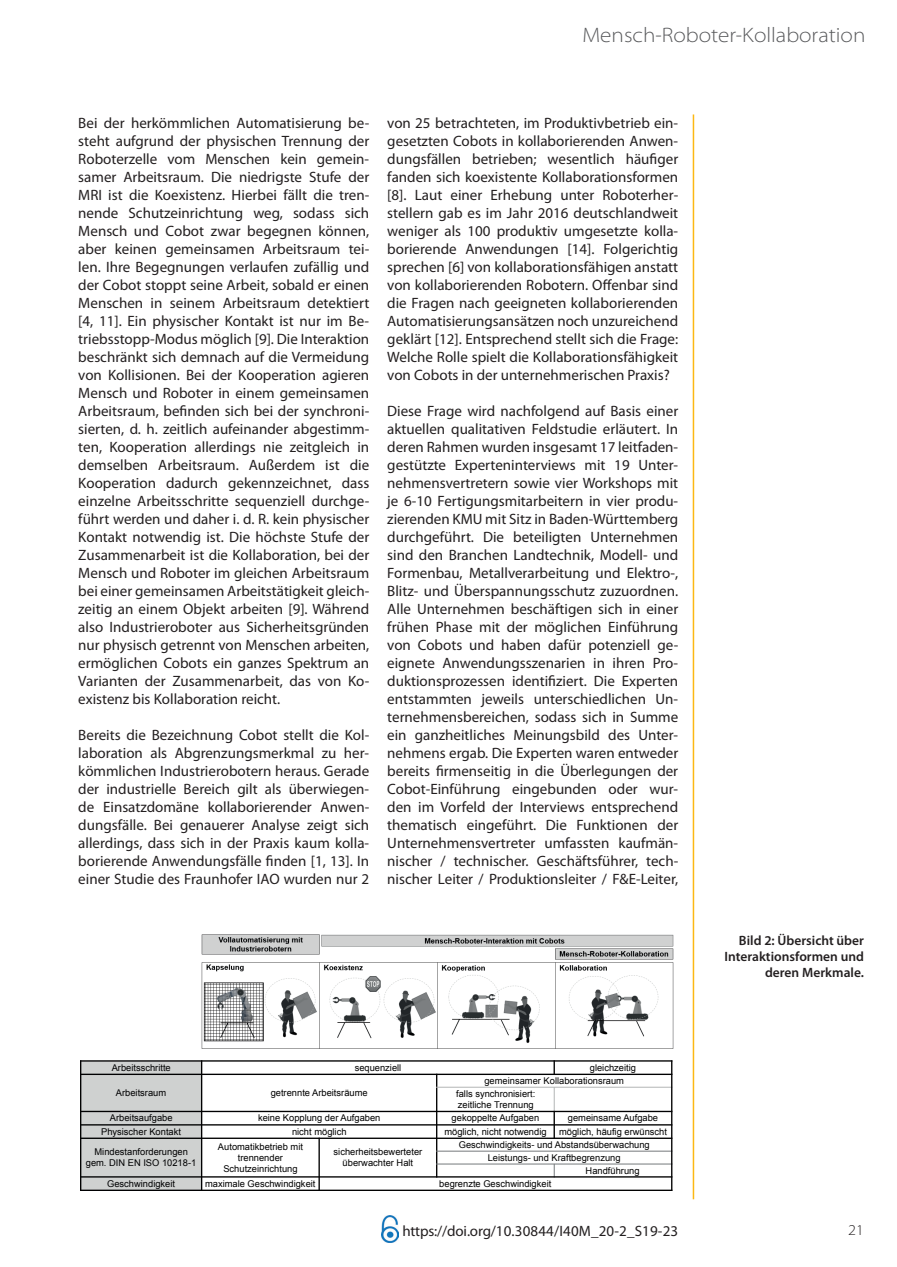
<style>
.page{position:relative;width:897px;height:1267px;background:#fff}
.page>*{position:absolute;margin:0;border:0;box-sizing:border-box;transform-origin:0 0}
.t1{font:300 semi-expanded 21px "Myriad Pro";color:#57585a}
.t2{font:15px/18px "Myriad Pro";color:#231f20;text-align:justify}
.t3{font:300 semi-expanded 15px "Myriad Pro";color:#231f20}
.t4{font:600 13.5px/16.2px "Myriad Pro";color:#231f20;text-align:right}
.t5{font:9.3px/10.8px "Arial";color:#000001;text-align:center}
</style>
<div class="page">
<hr style="left:692px;top:114px;width:2px;height:1085px;background:#fcb814">
<img style="left:382px;top:1215px;width:16px;height:27px">
<div style="left:81px;top:1060px;width:121px;height:14px;background:#cfd1d0"></div>
<div style="left:81px;top:1074px;width:121px;height:37px;background:#cfd1d0"></div>
<div style="left:81px;top:1111px;width:121px;height:13px;background:#cfd1d0"></div>
<div style="left:81px;top:1124px;width:121px;height:14px;background:#cfd1d0"></div>
<div style="left:81px;top:1138px;width:121px;height:38px;background:#cfd1d0"></div>
<div style="left:81px;top:1176px;width:121px;height:14px;background:#cfd1d0"></div>
<hr style="left:201px;top:1060px;width:1px;height:130px;background:#000001">
<hr style="left:318px;top:1137px;width:2px;height:53px;background:#000001">
<hr style="left:436px;top:1073px;width:1px;height:104px;background:#000001">
<svg style="left:553px;top:1061px;width:2px;height:12px"></svg>
<svg style="left:554px;top:1087px;width:1px;height:23px"></svg>
<hr style="left:553px;top:1110px;width:2px;height:28px;background:#000001">
<svg style="left:554px;top:1164px;width:1px;height:12px"></svg>
<hr style="left:80px;top:1073px;width:592px;height:1px;background:#000001">
<hr style="left:436px;top:1086px;width:236px;height:1px;background:#b3b6b6">
<hr style="left:80px;top:1110px;width:592px;height:2px;background:#000001">
<hr style="left:80px;top:1124px;width:592px;height:1px;background:#000001">
<hr style="left:80px;top:1137px;width:592px;height:1px;background:#000001">
<hr style="left:436px;top:1150px;width:236px;height:1px;background:#75797b">
<hr style="left:436px;top:1163px;width:236px;height:1px;background:#75797b">
<hr style="left:80px;top:1176px;width:592px;height:1px;background:#000001">
<hr style="left:80px;top:1060px;width:1px;height:130px;background:#000001">
<hr style="left:671px;top:1060px;width:1px;height:130px;background:#000001">
<hr style="left:80px;top:1060px;width:592px;height:1px;background:#000001">
<hr style="left:80px;top:1189px;width:592px;height:1px;background:#000001">
<img style="left:201px;top:934px;width:473px;height:115px">
<h1 class="t1" style="left:582px;top:23px;width:284px">Mensch-Roboter-Kollaboration</h1>
<p class="t2" style="left:78px;top:114px;width:292px">Bei der herkömmlichen Automatisierung be&shy;steht aufgrund der physischen Trennung der Roboterzelle vom Menschen kein gemein&shy;samer Arbeitsraum. Die niedrigste Stufe der MRI ist die Koexistenz. Hierbei fällt die tren&shy;nende Schutzeinrichtung weg, sodass sich Mensch und Cobot zwar begegnen können, aber keinen gemeinsamen Arbeitsraum tei&shy;len. Ihre Begegnungen verlaufen zufällig und der Cobot stoppt seine Arbeit, sobald er einen Menschen in seinem Arbeitsraum detektiert [4, 11]. Ein physischer Kontakt ist nur im Be&shy;triebsstopp-Modus möglich [9]. Die Interaktion beschränkt sich demnach auf die Vermeidung von Kollisionen. Bei der Kooperation agieren Mensch und Roboter in einem gemeinsamen Arbeitsraum, befinden sich bei der synchroni&shy;sierten, d. h. zeitlich aufeinander abgestimm&shy;ten, Kooperation allerdings nie zeitgleich in demselben Arbeitsraum. Außerdem ist die Kooperation dadurch gekennzeichnet, dass einzelne Arbeitsschritte sequenziell durchge&shy;führt werden und daher i. d. R. kein physischer Kontakt notwendig ist. Die höchste Stufe der Zusammenarbeit ist die Kollaboration, bei der Mensch und Roboter im gleichen Arbeitsraum bei einer gemeinsamen Arbeitstätigkeit gleich&shy;zeitig an einem Objekt arbeiten [9]. Während also Industrieroboter aus Sicherheitsgründen nur physisch getrennt von Menschen arbeiten, ermöglichen Cobots ein ganzes Spektrum an Varianten der Zusammenarbeit, das von Ko&shy;existenz bis Kollaboration reicht.</p>
<p class="t2" style="left:78px;top:726px;width:292px">Bereits die Bezeichnung Cobot stellt die Kol&shy;laboration als Abgrenzungsmerkmal zu her&shy;kömmlichen Industrierobotern heraus. Gerade der industrielle Bereich gilt als überwiegen&shy;de Einsatzdomäne kollaborierender Anwen&shy;dungsfälle. Bei genauerer Analyse zeigt sich allerdings, dass sich in der Praxis kaum kolla&shy;borierende Anwendungsfälle finden [1, 13]. In einer Studie des Fraunhofer IAO wurden nur 2</p>
<p class="t2" style="left:387px;top:114px;width:292px">von 25 betrachteten, im Produktivbetrieb ein&shy;gesetzten Cobots in kollaborierenden Anwen&shy;dungsfällen betrieben; wesentlich häufiger fanden sich koexistente Kollaborationsformen [8]. Laut einer Erhebung unter Roboterher&shy;stellern gab es im Jahr 2016 deutschlandweit weniger als 100 produktiv umgesetzte kolla&shy;borierende Anwendungen [14]. Folgerichtig sprechen [6] von kollaborationsfähigen anstatt von kollaborierenden Robotern. Offenbar sind die Fragen nach geeigneten kollaborierenden Automatisierungsansätzen noch unzureichend geklärt [12]. Entsprechend stellt sich die Frage:<br>Welche Rolle spielt die Kollaborationsfähigkeit von Cobots in der unternehmerischen Praxis?</p>
<p class="t2" style="left:387px;top:402px;width:292px">Diese Frage wird nachfolgend auf Basis einer aktuellen qualitativen Feldstudie erläutert. In deren Rahmen wurden insgesamt 17 leitfaden&shy;gestützte Experteninterviews mit 19 Unter&shy;nehmensvertretern sowie vier Workshops mit je 6-10 Fertigungsmitarbeitern in vier produ&shy;zierenden KMU mit Sitz in Baden-Württemberg durchgeführt. Die beteiligten Unternehmen sind den Branchen Landtechnik, Modell- und Formenbau, Metallverarbeitung und Elektro-, Blitz- und Überspannungsschutz zuzuordnen.<br>Alle Unternehmen beschäftigen sich in einer frühen Phase mit der möglichen Einführung von Cobots und haben dafür potenziell ge&shy;eignete Anwendungsszenarien in ihren Pro&shy;duktionsprozessen identifiziert. Die Experten entstammten jeweils unterschiedlichen Un&shy;ternehmensbereichen, sodass sich in Summe ein ganzheitliches Meinungsbild des Unter&shy;nehmens ergab. Die Experten waren entweder bereits firmenseitig in die Überlegungen der Cobot-Einführung eingebunden oder wur&shy;den im Vorfeld der Interviews entsprechend thematisch eingeführt. Die Funktionen der Unternehmensvertreter umfassten kaufmän&shy;nischer / technischer. Geschäftsführer, tech&shy;nischer Leiter / Produktionsleiter / F&amp;E-Leiter,</p>
<p class="t4" style="left:724px;top:932px;width:141px">Bild 2: Übersicht über<br>Interaktionsformen und deren Merkmale.</p>
<p class="t5" style="left:112px;top:1062px;width:61px">Arbeitsschritte</p>
<p class="t5" style="left:354px;top:1062px;width:48px">sequenziell</p>
<p class="t5" style="left:589px;top:1062px;width:48px">gleichzeitig</p>
<p class="t5" style="left:116px;top:1087px;width:52px">Arbeitsraum</p>
<p class="t5" style="left:271px;top:1087px;width:98px">getrennte Arbeitsräume</p>
<p class="t5" style="left:456px;top:1074px;width:169px;line-height:12.6px;text-align:left;text-indent:28px">gemeinsamer Kollaborationsraum falls synchronisiert:</p>
<p class="t5" style="left:458px;top:1099px;width:77px">zeitliche Trennung</p>
<p class="t5" style="left:110px;top:1112px;width:64px">Arbeitsaufgabe</p>
<p class="t5" style="left:258px;top:1112px;width:124px">keine Kopplung der Aufgaben</p>
<p class="t5" style="left:451px;top:1112px;width:89px">gekoppelte Aufgaben</p>
<p class="t5" style="left:567px;top:1112px;width:92px">gemeinsame Aufgabe</p>
<p class="t5" style="left:101px;top:1126px;width:81px">Physischer Kontakt</p>
<p class="t5" style="left:292px;top:1126px;width:56px">nicht möglich</p>
<p class="t5" style="left:444px;top:1126px;width:104px">möglich, nicht notwendig</p>
<p class="t5" style="left:559px;top:1126px;width:109px">möglich, häufig erwünscht</p>
<p class="t5" style="left:86px;top:1146px;width:112px">Mindestanforderungen gem. DIN EN ISO 10218-1</p>
<p class="t5" style="left:218px;top:1141px;width:87px">Automatikbetrieb mit trennender<br>Schutzeinrichtung</p>
<p class="t5" style="left:333px;top:1146px;width:90px">sicherheitsbewerteter überwachter Halt</p>
<p class="t5" style="left:459px;top:1139px;width:192px">Geschwindigkeits- und Abstandsüberwachung</p>
<p class="t5" style="left:487px;top:1152px;width:134px">Leistungs- und Kraftbegrenzung</p>
<p class="t5" style="left:585px;top:1164px;width:55px">Handführung</p>
<p class="t5" style="left:107px;top:1178px;width:69px">Geschwindigkeit</p>
<p class="t5" style="left:205px;top:1178px;width:112px">maximale Geschwindigkeit</p>
<p class="t5" style="left:439px;top:1178px;width:113px">begrenzte Geschwindigkeit</p>
<p class="t2" style="left:402px;top:1221px;width:277px">https://doi.org/10.30844/I40M_20-2_S19-23</p>
<p class="t3" style="left:847px;top:1221px;width:17px">21</p>
</div>
